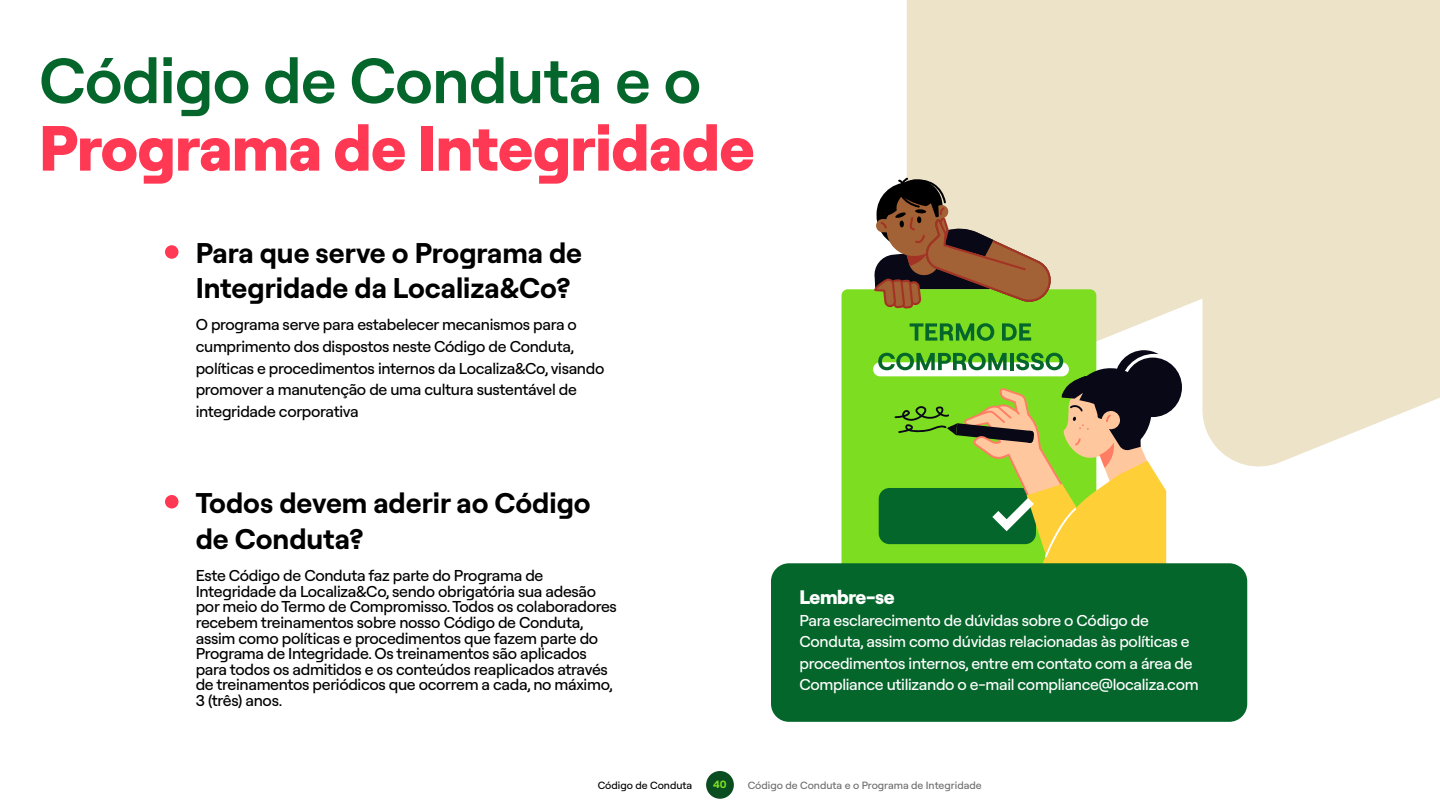
<style>
.page{position:relative;width:1440px;height:810px;background:#fff}
.page>*{position:absolute;margin:0;border:0;box-sizing:border-box;transform-origin:0 0}
.t1{font:800 63.75px "Roobert";letter-spacing:-.01em;color:#ff3854}
.t2{font:600 63.75px "Roobert";letter-spacing:-.01em;color:#05662b}
.t3{font:700 28.5px/34.2px "Roobert";color:#000}
.t4{font:800 19.5px "Roobert";letter-spacing:-.02em;color:#fff}
.t5{font:500 15.75px/15.6px "Roobert";letter-spacing:-.02em;color:#000}
.t6{font:500 15.75px/21.6px "Roobert";letter-spacing:-.02em;color:#fff}
.t7{font:500 10.5px "Roobert";color:#6e6e6e}
.t8{font:500 10.5px "Roobert";color:#000}
.t9{font:700 10.5px "Roobert";color:#7dde21}
</style>
<div class="page">
<div style="left:706px;top:771px;width:28px;height:28px;background:#0a4d21;border-radius:50%"></div>
<svg style="left:1202px;top:396px;width:238px;height:71px;fill:#ede3c9"></svg>
<div style="left:907px;top:0;width:533px;height:396px;background:#ede3c9"></div>
<div style="left:842px;top:289px;width:254px;height:283px;background:#7dde21;border-radius:6px"></div>
<svg style="left:873px;top:178px;width:180px;height:131px"></svg>
<div style="left:1124px;top:358px;width:58px;height:59px;background:#080817;border-radius:50%"></div>
<svg style="left:910px;top:323px;width:84px;height:18px"></svg>
<svg style="left:1002px;top:323px;width:29px;height:18px"></svg>
<svg style="left:878px;top:350px;width:288px;height:213px"></svg>
<div style="left:771px;top:563px;width:476px;height:159px;background:#05662b;border-radius:18px"></div>
<div style="left:165px;top:245px;width:13px;height:14px;background:#ff3854;border-radius:50%"></div>
<div style="left:165px;top:495px;width:13px;height:13px;background:#ff3854;border-radius:50%"></div>
<h1 class="t2" style="left:39px;top:35px;width:664px">Código de Conduta e o</h1>
<h1 class="t1" style="left:39px;top:101px;width:717px">Programa de Integridade</h1>
<h2 class="t3" style="left:196px;top:234px;width:388px">Para que serve o Programa de<br>Integridade da Localiza&amp;Co?</h2>
<p class="t5" style="left:196px;top:313px;width:410px;line-height:21.6px">O programa serve para estabelecer mecanismos para o cumprimento dos dispostos neste Código de Conduta, políticas e procedimentos internos da Localiza&amp;Co, visando promover a manutenção de uma cultura sustentável de integridade corporativa</p>
<h2 class="t3" style="left:196px;top:484px;width:396px;line-height:35.4px">Todos devem aderir ao Código de Conduta?</h2>
<p class="t5" style="left:196px;top:567px;width:423px">Este Código de Conduta faz parte do Programa de Integridade da Localiza&amp;Co, sendo obrigatória sua adesão por meio do Termo de Compromisso. Todos os colaboradores recebem treinamentos sobre nosso Código de Conduta, assim como políticas e procedimentos que fazem parte do Programa de Integridade. Os treinamentos são aplicados para todos os admitidos e os conteúdos reaplicados através de treinamentos periódicos que ocorrem a cada, no máximo, 3 (três) anos.</p>
<p class="t4" style="left:800px;top:583px;width:97px">Lembre-se</p>
<p class="t6" style="left:800px;top:608px;width:401px">Para esclarecimento de dúvidas sobre o Código de Conduta, assim como dúvidas relacionadas às políticas e procedimentos internos, entre em contato com a área de Compliance utilizando o e-mail compliance@localiza.com</p>
<p class="t8" style="left:598px;top:778px;width:96px">Código de Conduta</p>
<p class="t9" style="left:713px;top:777px;width:15px">40</p>
<p class="t7" style="left:748px;top:778px;width:235px">Código de Conduta e o Programa de Integridade</p>
</div>
